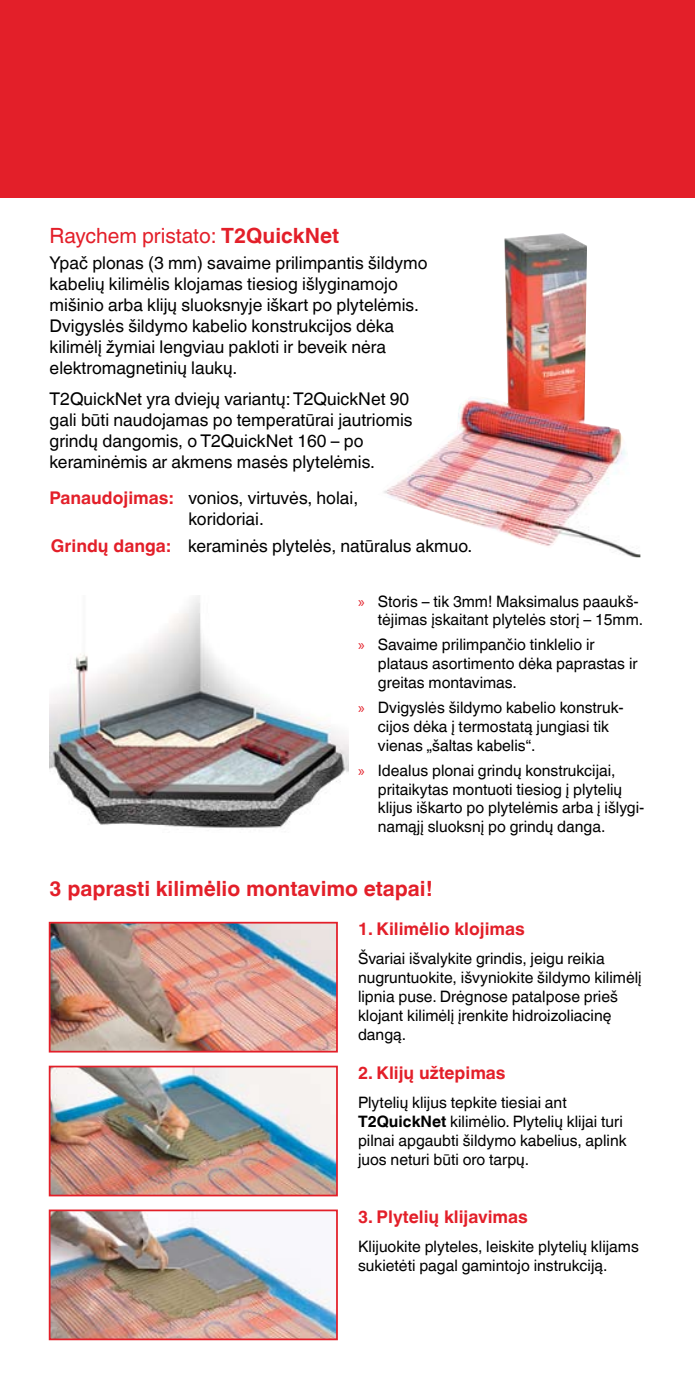
<style>
.page{position:relative;width:695px;height:1389px;background:#fff}
.page>*{position:absolute;margin:0;border:0;box-sizing:border-box;transform-origin:0 0}
.t1{font:700 21px "Helvetica Linotype";color:#e31f29}
.t2{font:21px "Helvetica Linotype";color:#e31f29}
.t3{font:17.5px/21px "Helvetica Linotype";color:#000}
.t4{font:700 17.5px "Helvetica Linotype";color:#e31f29}
.t5{font:15.75px/18.9px "Helvetica Linotype";color:#000}
.s1{font-weight:700}
.s2{font-weight:700;color:#e31f29}
.s3{font-family:"Myriad Pro";color:#e31f29}
</style>
<div class="page">
<div style="left:0;top:0;width:694px;height:198px;background:#e31f29"></div>
<img style="left:384px;top:233px;width:256px;height:324px">
<img style="left:50px;top:595px;width:298px;height:233px">
<img style="left:52px;top:925px;width:283px;height:125px">
<div style="left:49px;top:922px;width:289px;height:131px;border:2px solid #e31f29"></div>
<img style="left:52px;top:1069px;width:283px;height:124px">
<div style="left:49px;top:1066px;width:289px;height:130px;border:2px solid #e31f29"></div>
<img style="left:52px;top:1213px;width:283px;height:124px">
<div style="left:49px;top:1210px;width:289px;height:130px;border:2px solid #e31f29"></div>
<h1 class="t2" style="left:50px;top:224px;width:291px">Raychem pristato: <span class="s1">T2QuickNet</span></h1>
<p class="t3" style="left:50px;top:253px;width:379px">Ypač plonas (3 mm) savaime prilimpantis šildymo kabelių kilimėlis klojamas tiesiog išlyginamojo mišinio arba klijų sluoksnyje iškart po plytelėmis.<br>Dvigyslės šildymo kabelio konstrukcijos dėka kilimėlį žymiai lengviau pakloti ir beveik nėra elektromagnetinių laukų.</p>
<p class="t3" style="left:50px;top:389px;width:364px">T2QuickNet yra dviejų variantų: T2QuickNet 90 gali būti naudojamas po temperatūrai jautriomis grindų dangomis, o T2QuickNet 160 – po keraminėmis ar akmens masės plytelėmis.</p>
<p class="t3" style="left:188px;top:487px;width:171px;text-indent:-139px"><span class="s2">Panaudojimas:</span> vonios, virtuvės, holai, koridoriai.</p>
<p class="t3" style="left:51px;top:535px;width:423px"><span class="s2">Grindų danga:</span> keraminės plytelės, natūralus akmuo.</p>
<p class="t5" style="left:358px;top:592px;width:286px;text-align:right"><span class="s3">»</span> Storis – tik 3mm! Maksimalus paaukš&shy;tėjimas įskaitant plytelės storį – 15mm.</p>
<p class="t5" style="left:378px;top:635px;width:261px;text-indent:-20px"><span class="s3">»</span> Savaime prilimpančio tinklelio ir plataus asortimento dėka paprastas ir greitas montavimas.</p>
<p class="t5" style="left:378px;top:698px;width:247px;text-indent:-20px"><span class="s3">»</span> Dvigyslės šildymo kabelio konstruk&shy;cijos dėka į termostatą jungiasi tik vienas „šaltas kabelis“.</p>
<p class="t5" style="left:378px;top:761px;width:268px;text-indent:-20px"><span class="s3">»</span> Idealus plonai grindų konstrukcijai, pritaikytas montuoti tiesiog į plytelių klijus iškarto po plytelėmis arba į išlygi&shy;namąjį sluoksnį po grindų danga.</p>
<h1 class="t1" style="left:50px;top:876px;width:384px">3 paprasti kilimėlio montavimo etapai!</h1>
<p class="t4" style="left:358px;top:919px;width:168px">1. Kilimėlio klojimas</p>
<p class="t5" style="left:358px;top:949px;width:285px">Švariai išvalykite grindis, jeigu reikia nugruntuokite, išvyniokite šildymo kilimėlį lipnia puse. Drėgnose patalpose prieš klojant kilimėlį įrenkite hidroizoliacinę dangą.</p>
<p class="t4" style="left:358px;top:1063px;width:149px">2. Klijų užtepimas</p>
<p class="t5" style="left:358px;top:1093px;width:270px">Plytelių klijus tepkite tiesiai ant <span class="s1">T2QuickNet</span> kilimėlio. Plytelių klijai turi pilnai apgaubti šildymo kabelius, aplink juos neturi būti oro tarpų.</p>
<p class="t4" style="left:358px;top:1207px;width:171px">3. Plytelių klijavimas</p>
<p class="t5" style="left:358px;top:1237px;width:282px">Klijuokite plyteles, leiskite plytelių klijams sukietėti pagal gamintojo instrukciją.</p>
</div>
